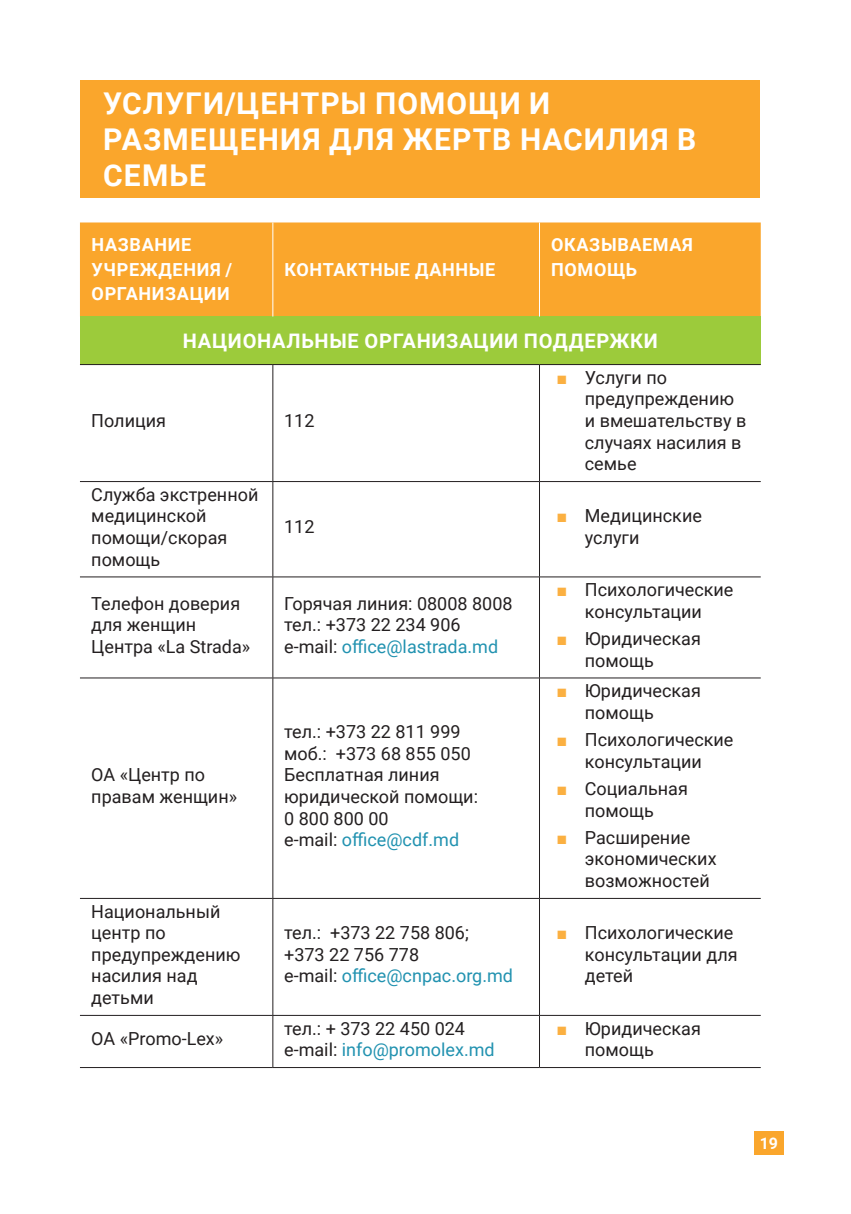
<style>
.page{position:relative;width:851px;height:1214px;background:#fff}
.page>*{position:absolute;margin:0;border:0;box-sizing:border-box;transform-origin:0 0}
.capitol-title-big{font:700 30px/36px "Roboto";letter-spacing:.035em;color:#fff}
.black-center-text{font:700 20px "Roboto";letter-spacing:.035em;color:#fff}
.table-second-text{font:18px/21.6px "Roboto";color:#231f20}
.table-second-text-2{font:18px "Roboto";color:#2192b0}
.white-center-text{font:700 18px/24px "Roboto";letter-spacing:.035em;color:#fff}
.t1{font:700 16px "Roboto";color:#fff}
.s1{font-family:"Arial";color:#fbb041}
.s2{color:#231f20}
</style>
<div class="page">
<div style="left:754px;top:1130px;width:29px;height:24px;background:#faa62c"></div>
<div style="left:80px;top:80px;width:679px;height:117px;background:#faa62c"></div>
<div style="left:80px;top:222px;width:680px;height:94px;background:#faa62c"></div>
<div style="left:80px;top:316px;width:680px;height:48px;background:#9ccb3b"></div>
<hr style="left:80px;top:364px;width:193px;height:1px;background:#231f20">
<hr style="left:273px;top:364px;width:266px;height:1px;background:#231f20">
<hr style="left:272px;top:365px;width:1px;height:116px;background:#231f20">
<hr style="left:539px;top:364px;width:221px;height:1px;background:#231f20">
<hr style="left:539px;top:365px;width:1px;height:116px;background:#231f20">
<hr style="left:80px;top:481px;width:193px;height:1px;background:#231f20">
<hr style="left:273px;top:481px;width:266px;height:1px;background:#231f20">
<hr style="left:272px;top:482px;width:1px;height:94px;background:#231f20">
<hr style="left:539px;top:481px;width:221px;height:1px;background:#231f20">
<hr style="left:539px;top:482px;width:1px;height:94px;background:#231f20">
<hr style="left:80px;top:576px;width:193px;height:1px;background:#231f20">
<hr style="left:273px;top:576px;width:266px;height:1px;background:#231f20">
<hr style="left:272px;top:577px;width:1px;height:100px;background:#231f20">
<hr style="left:539px;top:576px;width:221px;height:1px;background:#231f20">
<hr style="left:539px;top:577px;width:1px;height:100px;background:#231f20">
<hr style="left:80px;top:677px;width:193px;height:1px;background:#231f20">
<hr style="left:273px;top:677px;width:266px;height:1px;background:#231f20">
<hr style="left:272px;top:678px;width:1px;height:220px;background:#231f20">
<hr style="left:539px;top:677px;width:221px;height:1px;background:#231f20">
<hr style="left:539px;top:678px;width:1px;height:220px;background:#231f20">
<hr style="left:80px;top:898px;width:193px;height:1px;background:#231f20">
<hr style="left:273px;top:898px;width:266px;height:1px;background:#231f20">
<hr style="left:272px;top:898px;width:1px;height:117px;background:#231f20">
<hr style="left:539px;top:898px;width:221px;height:1px;background:#231f20">
<hr style="left:539px;top:898px;width:1px;height:117px;background:#231f20">
<hr style="left:80px;top:1014px;width:193px;height:1px;background:#231f20">
<hr style="left:273px;top:1014px;width:266px;height:1px;background:#231f20">
<hr style="left:272px;top:1015px;width:1px;height:52px;background:#231f20">
<hr style="left:539px;top:1014px;width:221px;height:1px;background:#231f20">
<hr style="left:539px;top:1015px;width:1px;height:52px;background:#231f20">
<hr style="left:80px;top:1067px;width:193px;height:1px;background:#231f20">
<hr style="left:273px;top:1067px;width:266px;height:1px;background:#231f20">
<hr style="left:539px;top:1067px;width:221px;height:1px;background:#231f20">
<hr style="left:272px;top:222px;width:1px;height:94px;background:#fff">
<hr style="left:539px;top:222px;width:1px;height:94px;background:#fff">
<p class="capitol-title-big" style="left:103px;top:84px;width:594px">УСЛУГИ/ЦЕНТРЫ ПОМОЩИ И<br>РАЗМЕЩЕНИЯ ДЛЯ ЖЕРТВ НАСИЛИЯ В<br>СЕМЬЕ</p>
<p class="white-center-text" style="left:92px;top:232px;width:142px">НАЗВАНИЕ<br>УЧРЕЖДЕНИЯ /<br>ОРГАНИЗАЦИИ</p>
<p class="white-center-text" style="left:284px;top:256px;width:212px">КОНТАКТНЫЕ ДАННЫЕ</p>
<p class="white-center-text" style="left:551px;top:232px;width:143px">ОКАЗЫВАЕМАЯ<br>ПОМОЩЬ</p>
<p class="black-center-text" style="left:183px;top:326px;width:476px">НАЦИОНАЛЬНЫЕ ОРГАНИЗАЦИИ ПОДДЕРЖКИ</p>
<p class="table-second-text" style="left:91px;top:409px;width:76px">Полиция</p>
<p class="table-second-text" style="left:284px;top:409px;width:32px">112</p>
<p class="table-second-text" style="left:584px;top:366px;width:163px;text-indent:-28px"><span class="s1">■</span> Услуги по предупреждению и вмешательству в случаях насилия в семье</p>
<p class="table-second-text" style="left:91px;top:483px;width:168px">Служба экстренной медицинской помощи/скорая помощь</p>
<p class="table-second-text" style="left:284px;top:515px;width:32px">112</p>
<p class="table-second-text" style="left:584px;top:504px;width:118px;text-indent:-28px"><span class="s1">■</span> Медицинские услуги</p>
<p class="table-second-text" style="left:91px;top:592px;width:160px">Телефон доверия для женщин<br>Центра «La Strada»</p>
<p class="table-second-text" style="left:284px;top:592px;width:230px">Горячая линия: 08008 8008</p>
<p class="table-second-text" style="left:284px;top:613px;width:178px">тел.: +373 22 234 906</p>
<p class="table-second-text-2" style="left:284px;top:634px;width:215px"><span class="s2">e-mail:</span> office@lastrada.md</p>
<p class="table-second-text" style="left:91px;top:763px;width:147px">ОА «Центр по правам женщин»</p>
<p class="table-second-text" style="left:91px;top:899px;width:151px">Национальный центр по предупреждению насилия над детьми</p>
<p class="table-second-text" style="left:91px;top:1027px;width:133px">ОА «Promo-Lex»</p>
<p class="table-second-text" style="left:284px;top:720px;width:178px">тел.: +373 22 811 999</p>
<p class="table-second-text" style="left:284px;top:741px;width:188px">моб.: +373 68 855 050</p>
<p class="table-second-text" style="left:284px;top:763px;width:195px">Бесплатная линия юридической помощи:</p>
<p class="table-second-text" style="left:284px;top:806px;width:106px">0 800 800 00</p>
<p class="table-second-text-2" style="left:284px;top:827px;width:176px"><span class="s2">e-mail:</span> office@cdf.md</p>
<p class="table-second-text" style="left:284px;top:921px;width:186px">тел.: +373 22 758 806;</p>
<p class="table-second-text" style="left:284px;top:942px;width:136px">+373 22 756 778</p>
<p class="table-second-text-2" style="left:284px;top:963px;width:230px"><span class="s2">e-mail:</span> office@cnpac.org.md</p>
<p class="table-second-text" style="left:284px;top:1016px;width:182px">тел.: + 373 22 450 024</p>
<p class="table-second-text-2" style="left:284px;top:1037px;width:212px"><span class="s2">e-mail:</span> info@promolex.md</p>
<p class="table-second-text" style="left:556px;top:578px;width:178px;text-align:center"><span class="s1">■</span> Психологические консультации</p>
<p class="table-second-text" style="left:584px;top:627px;width:117px;text-indent:-28px"><span class="s1">■</span> Юридическая помощь</p>
<p class="table-second-text" style="left:584px;top:679px;width:117px;text-indent:-28px"><span class="s1">■</span> Юридическая помощь</p>
<p class="table-second-text" style="left:556px;top:728px;width:178px;text-align:center"><span class="s1">■</span> Психологические консультации</p>
<p class="table-second-text" style="left:556px;top:777px;width:133px;text-align:center"><span class="s1">■</span> Социальная помощь</p>
<p class="table-second-text" style="left:584px;top:825px;width:133px;text-indent:-28px"><span class="s1">■</span> Расширение экономических возможностей</p>
<p class="table-second-text" style="left:584px;top:921px;width:154px;text-indent:-28px"><span class="s1">■</span> Психологические консультации для детей</p>
<p class="table-second-text" style="left:584px;top:1016px;width:117px;text-indent:-28px"><span class="s1">■</span> Юридическая помощь</p>
<p class="t1" style="left:759px;top:1131px;width:20px">19</p>
</div>
